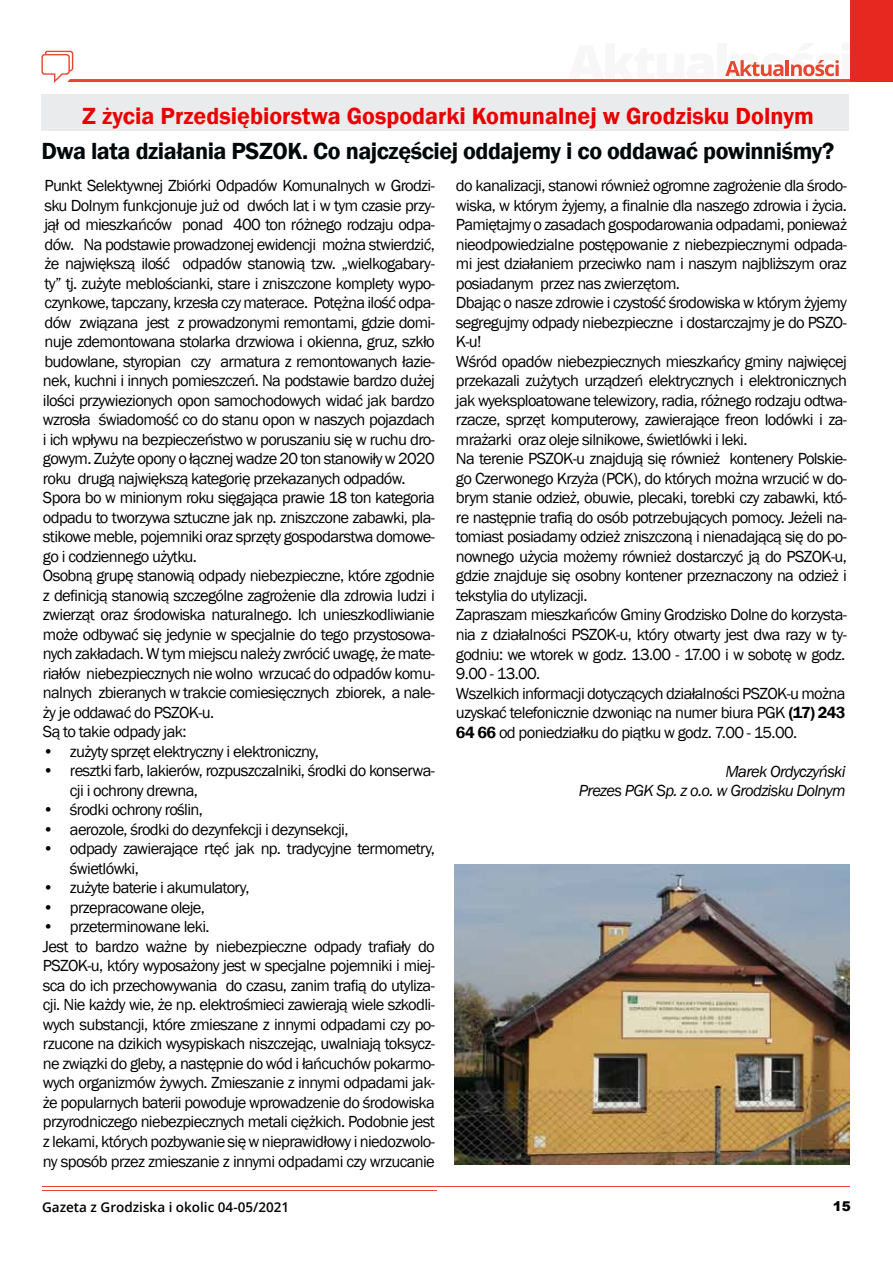
<style>
.page{position:relative;width:893px;height:1263px;background:#fff}
.page>*{position:absolute;margin:0;border:0;box-sizing:border-box;transform-origin:0 0}
.t1{font:600 24px "Franklin Gothic";letter-spacing:-.02em;color:#000809}
.t2{font:600 24px "Franklin Gothic";color:#e90000}
.t3{font:16.5px/19.5px "Franklin Gothic";letter-spacing:-.04em;color:#000}
.t4{font:italic 16.5px/19.5px "Franklin Gothic";letter-spacing:-.04em;color:#000;text-align:right}
.t5{font:600 13.5px "Open Sans";color:#000}
.t6{font:900 13.5px "Arial";color:#000}
.s1{font-weight:600}
</style>
<div class="page">
<hr style="left:42px;top:1186px;width:808px;height:1px;background:#e94631">
<hr style="left:42px;top:1190px;width:394px;height:1px;background:#e94631">
<svg style="left:41px;top:50px;width:809px;height:33px"></svg>
<div style="left:850px;top:0;width:43px;height:82px;background:#e72820"></div>
<div style="left:41px;top:94px;width:808px;height:36px;background:#e9ebec"></div>
<img style="left:454px;top:864px;width:395px;height:300px">
<h1 class="t2" style="left:82px;top:101px;width:733px">Z życia Przedsiębiorstwa Gospodarki Komunalnej w Grodzisku Dolnym</h1>
<h1 class="t1" style="left:41px;top:136px;width:794px">Dwa lata działania PSZOK. Co najczęściej oddajemy i co oddawać powinniśmy?</h1>
<p class="t3" style="left:43px;top:176px;width:394px">Punkt Selektywnej Zbiórki Odpadów Komunalnych w Grodzi&shy;sku Dolnym funkcjonuje już od dwóch lat i w tym czasie przy&shy;jął od mieszkańców ponad 400 ton różnego rodzaju odpa&shy;dów. Na podstawie prowadzonej ewidencji można stwierdzić, że największą ilość odpadów stanowią tzw. „wielkogabary&shy;ty” tj. zużyte meblościanki, stare i zniszczone komplety wypo&shy;czynkowe, tapczany, krzesła czy materace. Potężna ilość odpa&shy;dów związana jest z prowadzonymi remontami, gdzie domi&shy;nuje zdemontowana stolarka drzwiowa i okienna, gruz, szkło budowlane, styropian czy armatura z remontowanych łazie&shy;nek, kuchni i innych pomieszczeń. Na podstawie bardzo dużej ilości przywiezionych opon samochodowych widać jak bardzo wzrosła świadomość co do stanu opon w naszych pojazdach i ich wpływu na bezpieczeństwo w poruszaniu się w ruchu dro&shy;gowym. Zużyte opony o łącznej wadze 20 ton stanowiły w 2020 roku drugą największą kategorię przekazanych odpadów.<br>Spora bo w minionym roku sięgająca prawie 18 ton kategoria odpadu to tworzywa sztuczne jak np. zniszczone zabawki, pla&shy;stikowe meble, pojemniki oraz sprzęty gospodarstwa domowe&shy;go i codziennego użytku.<br>Osobną grupę stanowią odpady niebezpieczne, które zgodnie z definicją stanowią szczególne zagrożenie dla zdrowia ludzi i zwierząt oraz środowiska naturalnego. Ich unieszkodliwianie może odbywać się jedynie w specjalnie do tego przystosowa&shy;nych zakładach. W tym miejscu należy zwrócić uwagę, że mate&shy;riałów niebezpiecznych nie wolno wrzucać do odpadów komu&shy;nalnych zbieranych w trakcie comiesięcznych zbiorek, a nale&shy;ży je oddawać do PSZOK-u.<br>Są to takie odpady jak:</p>
<p class="t3" style="left:43px;top:742px;width:277px">• zużyty sprzęt elektryczny i elektroniczny,</p>
<p class="t3" style="left:70px;top:761px;width:366px;text-indent:-27px">• resztki farb, lakierów, rozpuszczalniki, środki do konserwa&shy;cji i ochrony drewna,</p>
<p class="t3" style="left:43px;top:800px;width:162px">• środki ochrony roślin,</p>
<p class="t3" style="left:43px;top:820px;width:307px">• aerozole, środki do dezynfekcji i dezynsekcji,</p>
<p class="t3" style="left:70px;top:839px;width:366px;text-indent:-27px">• odpady zawierające rtęć jak np. tradycyjne termometry, świetlówki,</p>
<p class="t3" style="left:43px;top:878px;width:208px">• zużyte baterie i akumulatory,</p>
<p class="t3" style="left:43px;top:898px;width:163px">• przepracowane oleje,</p>
<p class="t3" style="left:43px;top:917px;width:393px">• przeterminowane leki.<br>Jest to bardzo ważne by niebezpieczne odpady trafiały do PSZOK-u, który wyposażony jest w specjalne pojemniki i miej&shy;sca do ich przechowywania do czasu, zanim trafią do utyliza&shy;cji. Nie każdy wie, że np. elektrośmieci zawierają wiele szkodli&shy;wych substancji, które zmieszane z innymi odpadami czy po&shy;rzucone na dzikich wysypiskach niszczejąc, uwalniają toksycz&shy;ne związki do gleby, a następnie do wód i łańcuchów pokarmo&shy;wych organizmów żywych. Zmieszanie z innymi odpadami jak&shy;że popularnych baterii powoduje wprowadzenie do środowiska przyrodniczego niebezpiecznych metali ciężkich. Podobnie jest z lekami, których pozbywanie się w nieprawidłowy i niedozwolo&shy;ny sposób przez zmieszanie z innymi odpadami czy wrzucanie</p>
<p class="t3" style="left:456px;top:176px;width:393px">do kanalizacji, stanowi również ogromne zagrożenie dla środo&shy;wiska, w którym żyjemy, a finalnie dla naszego zdrowia i życia.<br>Pamiętajmy o zasadach gospodarowania odpadami, ponieważ nieodpowiedzialne postępowanie z niebezpiecznymi odpada&shy;mi jest działaniem przeciwko nam i naszym najbliższym oraz posiadanym przez nas zwierzętom.<br>Dbając o nasze zdrowie i czystość środowiska w którym żyjemy segregujmy odpady niebezpieczne i dostarczajmy je do PSZO-K-u!<br>Wśród opadów niebezpiecznych mieszkańcy gminy najwięcej przekazali zużytych urządzeń elektrycznych i elektronicznych jak wyeksploatowane telewizory, radia, różnego rodzaju odtwa&shy;rzacze, sprzęt komputerowy, zawierające freon lodówki i za&shy;mrażarki oraz oleje silnikowe, świetlówki i leki.<br>Na terenie PSZOK-u znajdują się również kontenery Polskie&shy;go Czerwonego Krzyża (PCK), do których można wrzucić w do&shy;brym stanie odzież, obuwie, plecaki, torebki czy zabawki, któ&shy;re następnie trafią do osób potrzebujących pomocy. Jeżeli na&shy;tomiast posiadamy odzież zniszczoną i nienadającą się do po&shy;nownego użycia możemy również dostarczyć ją do PSZOK-u, gdzie znajduje się osobny kontener przeznaczony na odzież i tekstylia do utylizacji.<br>Zapraszam mieszkańców Gminy Grodzisko Dolne do korzysta&shy;nia z działalności PSZOK-u, który otwarty jest dwa razy w ty&shy;godniu: we wtorek w godz. 13.00 - 17.00 i w sobotę w godz.<br>9.00 - 13.00.<br>Wszelkich informacji dotyczących działalności PSZOK-u można uzyskać telefonicznie dzwoniąc na numer biura PGK <span class="s1">(17) 243<br>64 66</span> od poniedziałku do piątku w godz. 7.00 - 15.00.</p>
<p class="t4" style="left:579px;top:761px;width:268px">Marek Ordyczyński<br>Prezes PGK Sp. z o.o. w Grodzisku Dolnym</p>
<p class="t5" style="left:42px;top:1198px;width:249px">Gazeta z Grodziska i okolic 04-05/2021</p>
<p class="t6" style="left:833px;top:1196px;width:20px">15</p>
</div>
